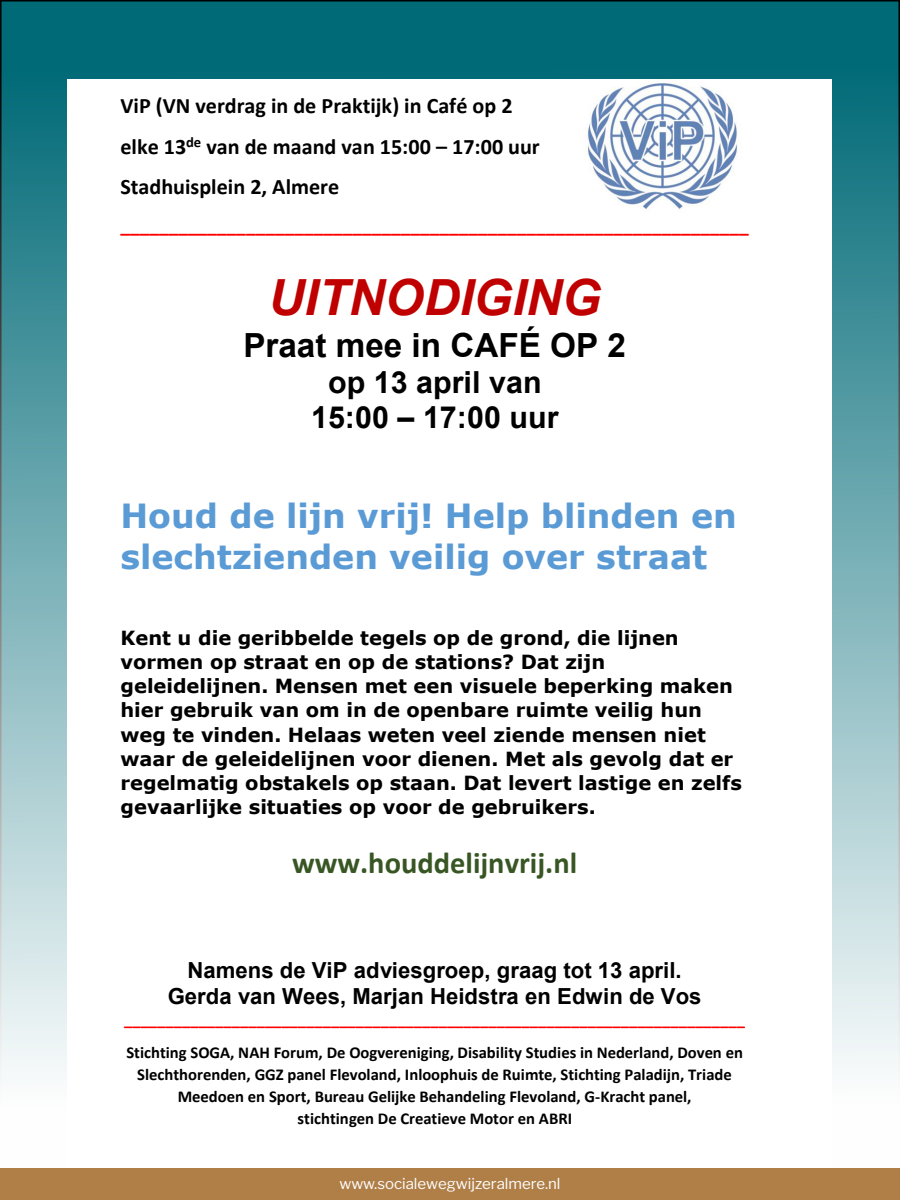
<style>
.page{position:relative;width:900px;height:1200px;background:#fff}
.page>*{position:absolute;margin:0;border:0;box-sizing:border-box;transform-origin:0 0}
.t1{font:italic 700 49.95px "Arial";color:#c00000}
.t2{font:700 33.3px/40.3px "Verdana";color:#5b9bd5}
.t3{font:700 33.3px "Arial";color:#000}
.t4{font:700 30.45px/35.1px "Arial";color:#000;text-align:center}
.t5{font:700 30.45px "Calibri";color:#385623}
.t6{font:700 22.05px/40.3px "Calibri";color:#000}
.t7{font:700 22.05px/25.7px "Arial";color:#000;text-align:center}
.t8{font:700 19.5px/24.3px "Verdana";color:#000}
.t9{font:700 19.5px "Calibri";color:#f00}
.t10{font:700 16.65px/21.9px "Calibri";color:#000;text-align:center}
.t11{font:700 16.65px/33px "Calibri";color:#f00}
.t12{font:15px "Libre Franklin";color:#fff}
.s1{color:#000}
</style>
<div class="page">
<div style="left:1px;top:1px;width:898px;height:1198px;background:linear-gradient(to bottom,#006572,#fff)"></div>
<div style="left:0;top:1168px;width:900px;height:32px;background:#b07f48"></div>
<div style="left:68px;top:80px;width:764px;height:1088px;background:#fff"></div>
<img style="left:587px;top:81px;width:153px;height:128px">
<p class="t6" style="left:120px;top:86px;width:421px">ViP (VN verdrag in de Praktijk) in Café op 2 elke 13<sup>de</sup> van de maand van 15:00 – 17:00 uur<br>Stadhuisplein 2, Almere</p>
<p class="t9" style="left:120px;top:211px;width:630px">_________________________________________________________________</p>
<p class="t1" style="left:268px;top:264px;width:334px">UITNODIGING</p>
<p class="t3" style="left:243px;top:322px;width:384px">Praat mee in CAFÉ OP 2</p>
<p class="t4" style="left:311px;top:365px;width:249px">op 13 april van<br>15:00 – 17:00 uur</p>
<p class="t2" style="left:120px;top:495px;width:618px">Houd de lijn vrij! Help blinden en slechtzienden veilig over straat</p>
<p class="t8" style="left:120px;top:625px;width:623px">Kent u die geribbelde tegels op de grond, die lijnen vormen op straat en op de stations? Dat zijn geleidelijnen. Mensen met een visuele beperking maken hier gebruik van om in de openbare ruimte veilig hun weg te vinden. Helaas weten veel ziende mensen niet waar de geleidelijnen voor dienen. Met als gevolg dat er regelmatig obstakels op staan. Dat levert lastige en zelfs gevaarlijke situaties op voor de gebruikers.</p>
<p class="t5" style="left:292px;top:841px;width:287px">www.houddelijnvrij.nl</p>
<p class="t7" style="left:168px;top:958px;width:535px">Namens de ViP adviesgroep, graag tot 13 april.<br>Gerda van Wees, Marjan Heidstra en Edwin de Vos</p>
<p class="t11" style="left:124px;top:1003px;width:622px">___________________________________________________________________________<br><span class="s1">Stichting SOGA, NAH Forum, De Oogvereniging, Disability Studies in Nederland, Doven en</span></p>
<p class="t10" style="left:137px;top:1063px;width:596px">Slechthorenden, GGZ panel Flevoland, Inloophuis de Ruimte, Stichting Paladijn, Triade<br>Meedoen en Sport, Bureau Gelijke Behandeling Flevoland, G-Kracht panel,<br>stichtingen De Creatieve Motor en ABRI</p>
<p class="t12" style="left:339px;top:1174px;width:223px">www.socialewegwijzeralmere.nl</p>
</div>
